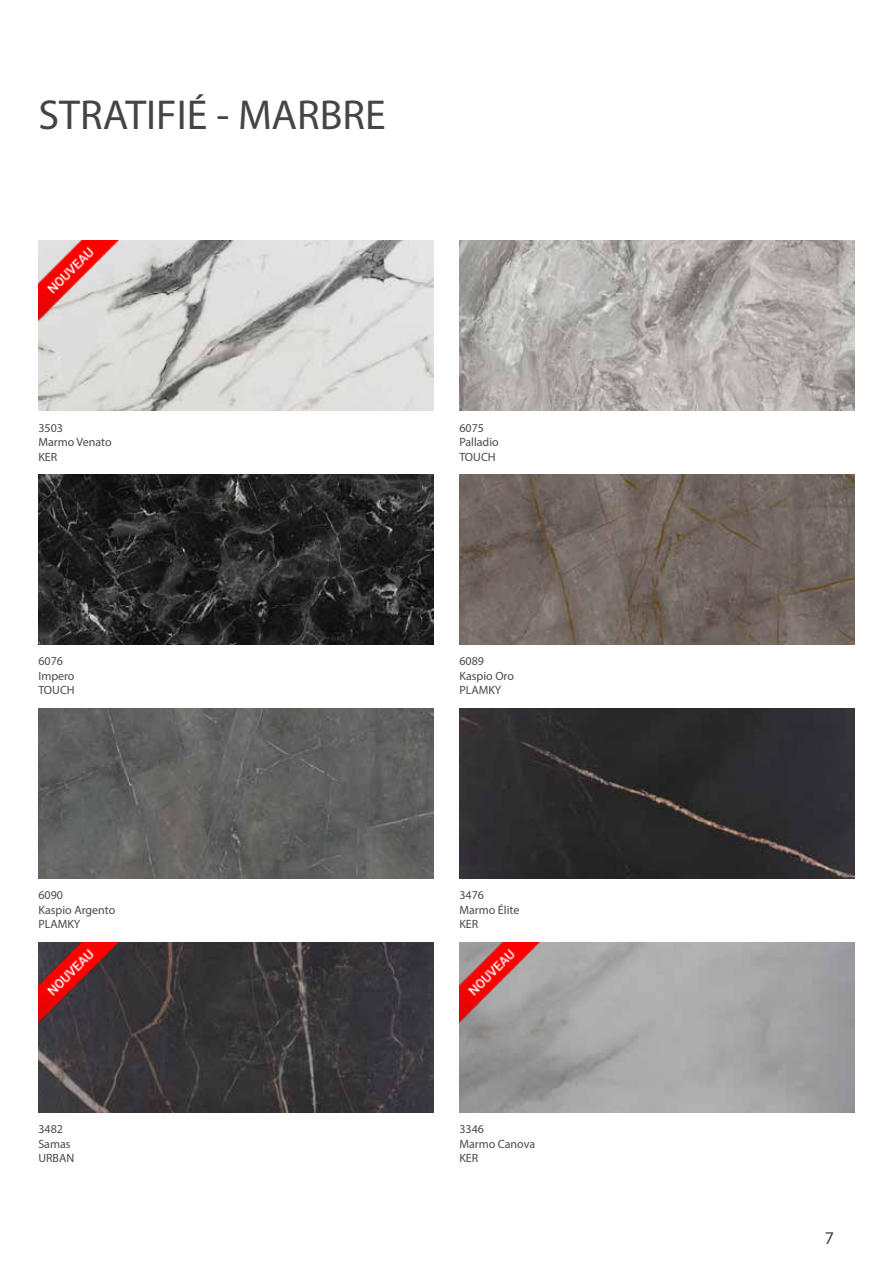
<style>
.page{position:relative;width:893px;height:1263px;background:#fff}
.page>*{position:absolute;margin:0;border:0;box-sizing:border-box;transform-origin:0 0}
.t1{font:42px "Myriad Pro";color:#464343}
.t2{font:18px "Myriad Pro";color:#474444}
.t3{font:12px/14.4px "Myriad Pro";color:#4a4a49}
.s1{color:#474444}
</style>
<div class="page">
<img style="left:39px;top:241px;width:395px;height:170px">
<img style="left:38px;top:474px;width:395px;height:170px">
<img style="left:38px;top:942px;width:395px;height:170px">
<img style="left:459px;top:708px;width:395px;height:170px">
<img style="left:38px;top:708px;width:395px;height:170px">
<img style="left:459px;top:474px;width:395px;height:170px">
<img style="left:459px;top:241px;width:395px;height:170px">
<img style="left:39px;top:241px;width:93px;height:94px">
<img style="left:38px;top:942px;width:94px;height:94px">
<img style="left:459px;top:942px;width:94px;height:94px">
<h1 class="t1" style="left:39px;top:89px;width:349px">STRATIFIÉ - <span class="s1">MARBRE</span></h1>
<p class="t3" style="left:38px;top:420px;width:75px">3503<br>Marmo Venato<br>KER</p>
<p class="t3" style="left:459px;top:420px;width:41px">6075<br>Palladio<br>TOUCH</p>
<p class="t3" style="left:38px;top:654px;width:38px">6076<br>Impero<br>TOUCH</p>
<p class="t3" style="left:459px;top:654px;width:56px">6089<br>Kaspio Oro<br>PLAMKY</p>
<p class="t3" style="left:38px;top:888px;width:78px">6090<br>Kaspio Argento<br>PLAMKY</p>
<p class="t3" style="left:459px;top:888px;width:62px">3476<br>Marmo Élite<br>KER</p>
<p class="t3" style="left:38px;top:1122px;width:37px">3482<br>Samas<br>URBAN</p>
<p class="t3" style="left:459px;top:1122px;width:77px">3346<br>Marmo Canova<br>KER</p>
<h2 class="t2" style="left:825px;top:1227px;width:11px">7</h2>
</div>
